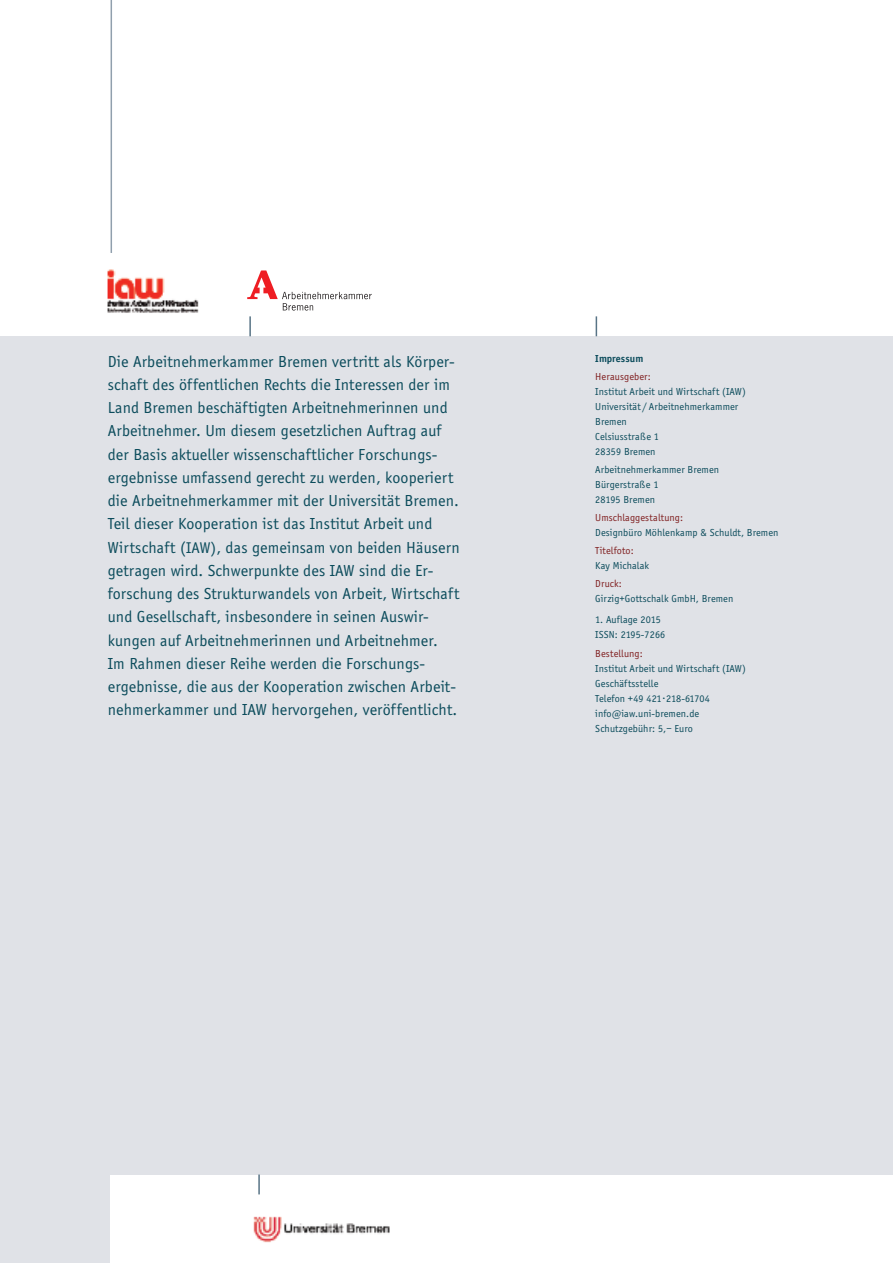
<style>
.page{position:relative;width:893px;height:1263px;background:#fff}
.page>*{position:absolute;margin:0;border:0;box-sizing:border-box;transform-origin:0 0}
.t1{font:16.5px/23.2px "Officina Sans";letter-spacing:.01em;color:#0c4c5c}
.t2{font:10.5px/15px "Officina Sans";letter-spacing:.01em;color:#0c4c5c}
.t3{font:10.5px "Officina Sans";letter-spacing:.01em;color:#801f20}
.t4{font:700 10.5px "Officina Sans";letter-spacing:.01em;color:#0c4c5c}
.s1{font-size:16.05px}
</style>
<div class="page">
<div style="left:0;top:336px;width:893px;height:927px;background:#e0e2e7"></div>
<img style="left:107px;top:269px;width:92px;height:44px">
<hr style="left:111px;top:0;width:1px;height:253px;background:#909fad">
<div style="left:111px;top:1175px;width:782px;height:88px;background:#fff"></div>
<img style="left:253px;top:1216px;width:137px;height:27px">
<hr style="left:258px;top:1174px;width:2px;height:20px;background:#587486">
<svg style="left:247px;top:270px;width:125px;height:41px"></svg>
<svg style="left:596px;top:316px;width:1px;height:20px"></svg>
<hr style="left:249px;top:316px;width:2px;height:20px;background:#587486">
<p class="t1" style="left:108px;top:349px;width:354px">Die Arbeitnehmerkammer Bremen vertritt als Körper&shy;schaft des öffentlichen Rechts die Interessen der im Land Bremen beschäftigten Arbeitnehmerinnen und Arbeitnehmer. Um diesem gesetzlichen Auftrag auf der Basis aktueller wissenschaftlicher Forschungs&shy;ergebnisse umfassend gerecht zu werden, kooperiert die Arbeitnehmerkammer mit der Universität Bremen.<br>Teil dieser Kooperation ist das Institut Arbeit und Wirtschaft (<span class="s1">IAW)</span>, das gemeinsam von beiden Häusern getragen wird. Schwerpunkte des IAW sind die Er&shy;forschung des Strukturwandels von Arbeit, Wirtschaft und Gesellschaft, insbesondere in seinen Auswir&shy;kungen auf Arbeitnehmerinnen und Arbeitnehmer.<br>Im Rahmen dieser Reihe werden die Forschungs&shy;ergebnisse, die aus der Kooperation zwischen Arbeit&shy;nehmerkammer und IAW hervorgehen, veröffentlicht.</p>
<p class="t4" style="left:595px;top:352px;width:49px">Impressum</p>
<p class="t3" style="left:595px;top:370px;width:57px">Herausgeber:</p>
<p class="t2" style="left:595px;top:384px;width:152px">Institut Arbeit und Wirtschaft (IAW)<br>Universität / Arbeitnehmerkammer<br>Bremen<br>Celsiusstraße 1<br>28359 Bremen</p>
<p class="t2" style="left:595px;top:462px;width:125px">Arbeitnehmerkammer Bremen<br>Bürgerstraße 1<br>28195 Bremen</p>
<p class="t3" style="left:595px;top:511px;width:89px">Umschlaggestaltung:</p>
<p class="t2" style="left:595px;top:525px;width:185px">Designbüro Möhlenkamp &amp; Schuldt, Bremen</p>
<p class="t3" style="left:595px;top:544px;width:40px">Titelfoto:</p>
<p class="t2" style="left:595px;top:558px;width:55px">Kay Michalak</p>
<p class="t3" style="left:595px;top:577px;width:28px">Druck:</p>
<p class="t2" style="left:595px;top:591px;width:140px">Girzig+Gottschalk GmbH, Bremen</p>
<p class="t2" style="left:595px;top:612px;width:72px">1. Auflage 2015<br>ISSN: 2195-7266</p>
<p class="t3" style="left:595px;top:648px;width:49px">Bestellung:</p>
<p class="t2" style="left:595px;top:661px;width:152px">Institut Arbeit und Wirtschaft (IAW)<br>Geschäftsstelle<br>Telefon +49 421·218-61704 info@iaw.uni-bremen.de<br>Schutzgebühr: 5,– Euro</p>
</div>
